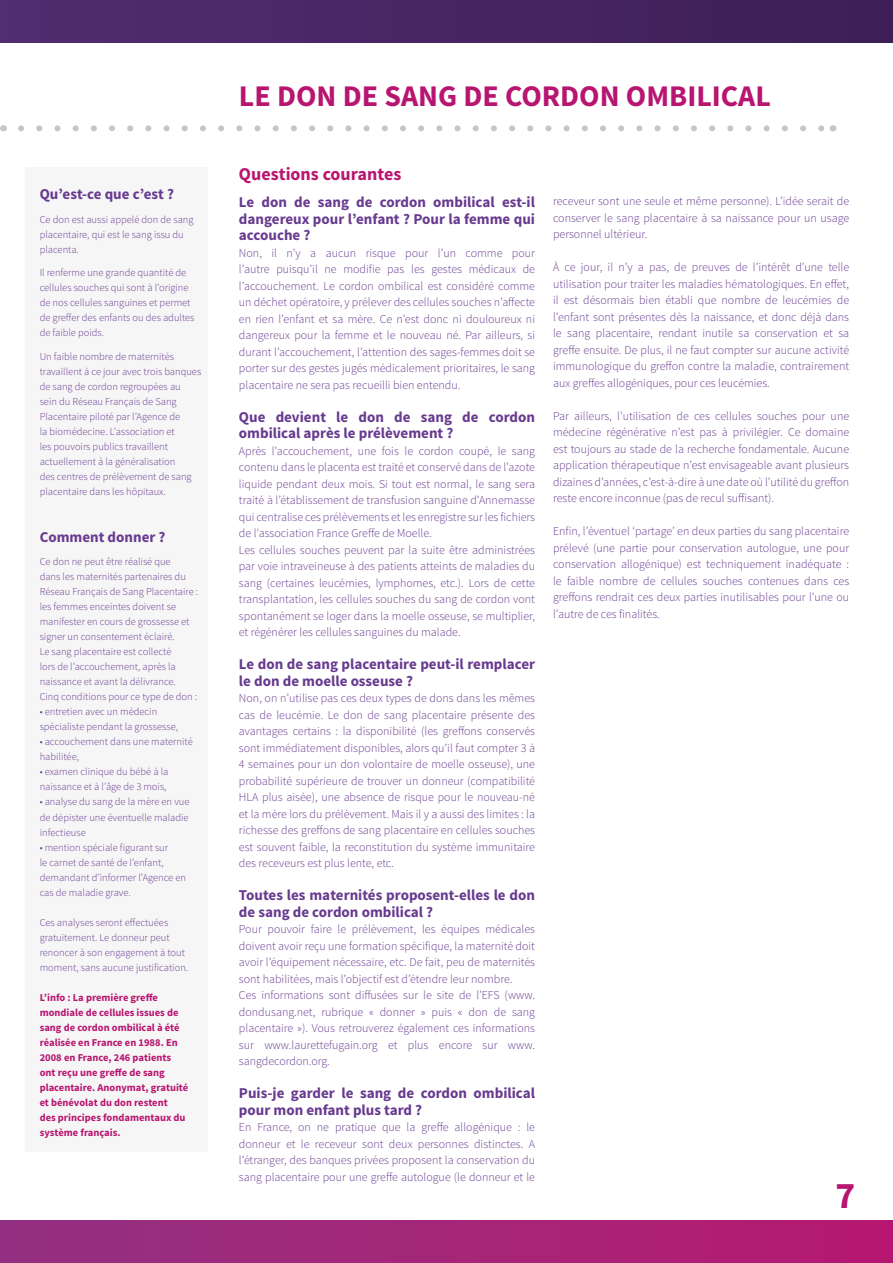
<style>
.page{position:relative;width:893px;height:1263px;background:#fff}
.page>*{position:absolute;margin:0;border:0;box-sizing:border-box;transform-origin:0 0}
.t1{font:700 37.5px "Source Sans Pro";color:#b81570}
.t2{font:700 30px "Source Sans Pro";color:#b81570}
.t3{font:700 18px "Source Sans Pro";color:#b81570}
.t4{font:700 15px/16.5px "Source Sans Pro";color:#673a8f}
.t5{font:300 12px/16.5px "Source Sans Pro";color:#673a8f;text-align:justify}
.t6{font:300 10.5px/15px "Source Sans Pro";color:#673a8f}
.t7{font:700 10.5px/15px "Source Sans Pro";color:#b81570}
</style>
<div class="page">
<div style="left:0;top:0;width:893px;height:43px;background:linear-gradient(to right,#522d71,#3d1f55)"></div>
<div style="left:0;top:1220px;width:893px;height:43px;background:linear-gradient(to right,#933180,#b71970)"></div>
<div style="left:26px;top:167px;width:182px;height:985px;background:#f6f6f6"></div>
<svg style="left:21px;top:125px;width:802px;height:6px"></svg>
<p class="t4" style="left:40px;top:187px;width:136px">Qu’est-ce que c’est ?</p>
<p class="t6" style="left:40px;top:212px;width:155px">Ce don est aussi appelé don de sang placentaire, qui est le sang issu du placenta.</p>
<p class="t6" style="left:40px;top:265px;width:156px">Il renferme une grande quantité de cellules souches qui sont à l’origine de nos cellules sanguines et permet de greffer des enfants ou des adultes de faible poids.</p>
<p class="t6" style="left:40px;top:349px;width:163px">Un faible nombre de maternités travaillent à ce jour avec trois banques de sang de cordon regroupées au<br>sein du Réseau Français de Sang Placentaire piloté par l’Agence de<br>la biomédecine. L’association et<br>les pouvoirs publics travaillent actuellement à la généralisation<br>des centres de prélèvement de sang placentaire dans les hôpitaux.</p>
<p class="t4" style="left:40px;top:529px;width:127px">Comment donner ?</p>
<p class="t6" style="left:40px;top:554px;width:160px">Ce don ne peut être réalisé que<br>dans les maternités partenaires du Réseau Français de Sang Placentaire : les femmes enceintes doivent se manifester en cours de grossesse et signer un consentement éclairé.<br>Le sang placentaire est collecté<br>lors de l’accouchement, après la naissance et avant la délivrance.<br>Cinq conditions pour ce type de don :</p>
<p class="t6" style="left:40px;top:704px;width:140px">• entretien avec un médecin spécialiste pendant la grossesse,</p>
<p class="t6" style="left:40px;top:734px;width:155px">• accouchement dans une maternité habilitée,</p>
<p class="t6" style="left:40px;top:764px;width:130px">• examen clinique du bébé à la naissance et à l’âge de 3 mois,</p>
<p class="t6" style="left:40px;top:794px;width:151px;text-align:justify">• analyse du sang de la mère en vue de dépister une éventuelle maladie infectieuse</p>
<p class="t6" style="left:40px;top:839px;width:148px">• mention spéciale figurant sur<br>le carnet de santé de l’enfant, demandant d’informer l’Agence en cas de maladie grave.</p>
<p class="t6" style="left:40px;top:914px;width:150px">Ces analyses seront effectuées gratuitement. Le donneur peut renoncer à son engagement à tout moment, sans aucune justification.</p>
<p class="t7" style="left:40px;top:990px;width:150px">L’info : La première greffe mondiale de cellules issues de sang de cordon ombilical à été réalisée en France en 1988. En<br>2008 en France, 246 patients ont reçu une greffe de sang placentaire. Anonymat, gratuité et bénévolat du don restent<br>des principes fondamentaux du système français.</p>
<h2 class="t2" style="left:239px;top:76px;width:533px">LE DON DE SANG DE CORDON OMBILICAL</h2>
<h3 class="t3" style="left:239px;top:163px;width:164px">Questions courantes</h3>
<p class="t4" style="left:239px;top:195px;width:298px;text-align:justify">Le don de sang de cordon ombilical est-il dangereux pour l’enfant ? Pour la femme qui accouche ?</p>
<p class="t5" style="left:239px;top:245px;width:298px">Non, il n’y a aucun risque pour l’un comme pour l’autre puisqu’il ne modifie pas les gestes médicaux de l’accouchement. Le cordon ombilical est considéré comme un déchet opératoire, y prélever des cellules souches n’affecte en rien l’enfant et sa mère. Ce n’est donc ni douloureux ni dangereux pour la femme et le nouveau né. Par ailleurs, si durant l’accouchement, l’attention des sages-femmes doit se porter sur des gestes jugés médicalement prioritaires, le sang placentaire ne sera pas recueilli bien entendu.</p>
<p class="t4" style="left:239px;top:409px;width:298px">Que devient le don de sang de cordon ombilical après le prélèvement ?</p>
<p class="t5" style="left:239px;top:443px;width:298px;text-align:left">Après l’accouchement, une fois le cordon coupé, le sang contenu dans le placenta est traité et conservé dans de l’azote liquide pendant deux mois. Si tout est normal, le sang sera traité à l’établissement de transfusion sanguine d’Annemasse qui centralise ces prélèvements et les enregistre sur les fichiers de l’association France Greffe de Moelle.<br>Les cellules souches peuvent par la suite être administrées par voie intraveineuse à des patients atteints de maladies du sang (certaines leucémies, lymphomes, etc.). Lors de cette transplantation, les cellules souches du sang de cordon vont spontanément se loger dans la moelle osseuse, se multiplier, et régénérer les cellules sanguines du malade.</p>
<p class="t4" style="left:239px;top:657px;width:298px">Le don de sang placentaire peut-il remplacer le don de moelle osseuse ?</p>
<p class="t5" style="left:239px;top:690px;width:298px">Non, on n’utilise pas ces deux types de dons dans les mêmes cas de leucémie. Le don de sang placentaire présente des avantages certains : la disponibilité (les greffons conservés sont immédiatement disponibles, alors qu’il faut compter 3 à 4 semaines pour un don volontaire de moelle osseuse), une probabilité supérieure de trouver un donneur (compatibilité HLA plus aisée), une absence de risque pour le nouveau-né et la mère lors du prélèvement. Mais il y a aussi des limites : la richesse des greffons de sang placentaire en cellules souches est souvent faible, la reconstitution du système immunitaire des receveurs est plus lente, etc.</p>
<p class="t4" style="left:239px;top:888px;width:298px">Toutes les maternités proposent-elles le don de sang de cordon ombilical ?</p>
<p class="t5" style="left:239px;top:921px;width:298px;text-align:left">Pour pouvoir faire le prélèvement, les équipes médicales doivent avoir reçu une formation spécifique, la maternité doit avoir l’équipement nécessaire, etc. De fait, peu de maternités sont habilitées, mais l’objectif est d’étendre leur nombre.<br>Ces informations sont diffusées sur le site de l’EFS (www. dondusang.net, rubrique « donner » puis « don de sang placentaire »). Vous retrouverez également ces informations sur www.laurettefugain.org et plus encore sur www. sangdecordon.org.</p>
<p class="t4" style="left:239px;top:1086px;width:298px">Puis-je garder le sang de cordon ombilical pour mon enfant plus tard ?</p>
<p class="t5" style="left:239px;top:1119px;width:298px">En France, on ne pratique que la greffe allogénique : le donneur et le receveur sont deux personnes distinctes. A l’étranger, des banques privées proposent la conservation du sang placentaire pour une greffe autologue (le donneur et le</p>
<p class="t5" style="left:553px;top:193px;width:298px">receveur sont une seule et même personne). L’idée serait de conserver le sang placentaire à sa naissance pour un usage personnel ultérieur.</p>
<p class="t5" style="left:553px;top:259px;width:298px">À ce jour, il n’y a pas, de preuves de l’intérêt d’une telle utilisation pour traiter les maladies hématologiques. En effet, il est désormais bien établi que nombre de leucémies de l’enfant sont présentes dès la naissance, et donc déjà dans le sang placentaire, rendant inutile sa conservation et sa greffe ensuite. De plus, il ne faut compter sur aucune activité immunologique du greffon contre la maladie, contrairement aux greffes allogéniques, pour ces leucémies.</p>
<p class="t5" style="left:553px;top:407px;width:298px">Par ailleurs, l’utilisation de ces cellules souches pour une médecine régénérative n’est pas à privilégier. Ce domaine est toujours au stade de la recherche fondamentale. Aucune application thérapeutique n’est envisageable avant plusieurs dizaines d’années, c’est-à-dire à une date où l’utilité du greffon reste encore inconnue (pas de recul suffisant).</p>
<p class="t5" style="left:553px;top:523px;width:298px">Enfin, l’éventuel ‘partage’ en deux parties du sang placentaire prélevé (une partie pour conservation autologue, une pour conservation allogénique) est techniquement inadéquate : le faible nombre de cellules souches contenues dans ces greffons rendrait ces deux parties inutilisables pour l’une ou l’autre de ces finalités.</p>
<h1 class="t1" style="left:836px;top:1172px;width:21px">7</h1>
</div>
